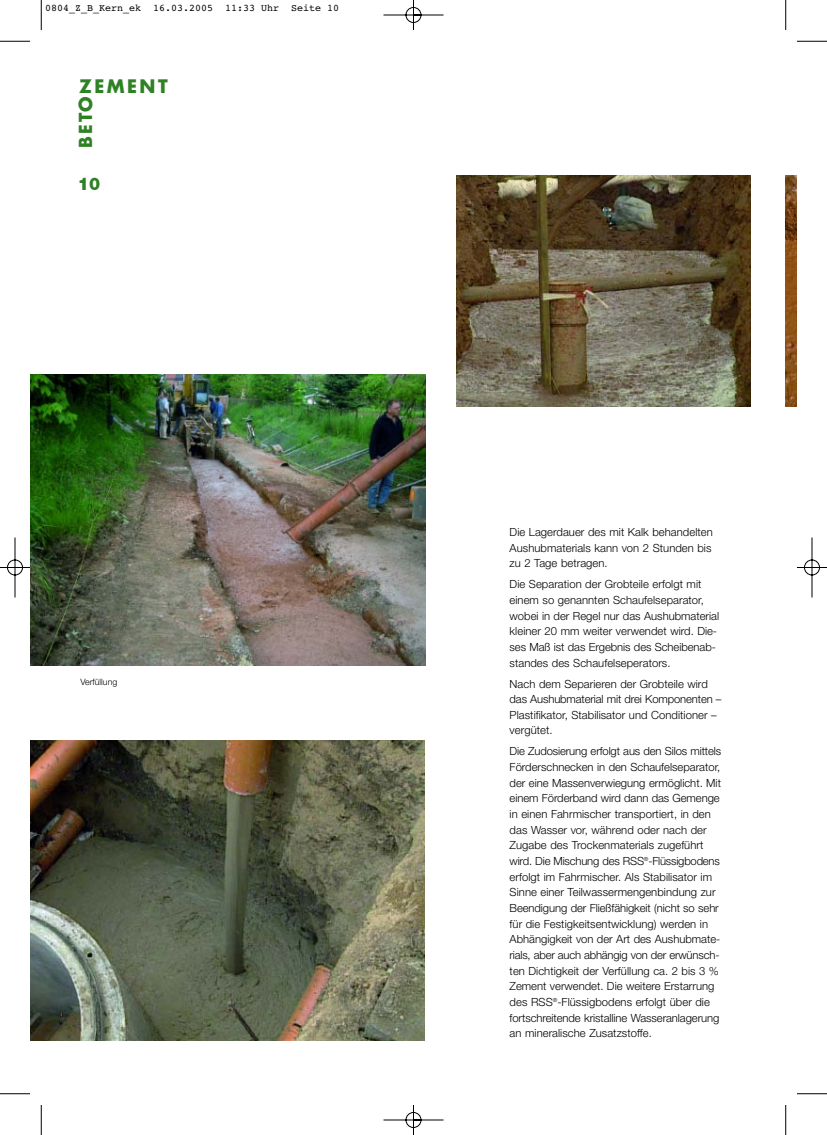
<style>
.page{position:relative;width:827px;height:1135px;background:#fff}
.page>*{position:absolute;margin:0;border:0;box-sizing:border-box;transform-origin:0 0}
.t1{font:700 18.12px "Futura";letter-spacing:.135em;color:#2f8125}
.t2{font:700 17.5px "Futura";color:#2f8125}
.t3{font:900 17.5px "Helvetica Neue";color:#2f8125;scale:.95 1}
.t4{font:300 11.25px/15.6px "Helvetica Neue";letter-spacing:.005em;color:#000}
.t5{font:10px "Courier";color:#000}
.t6{font:300 8.75px "Helvetica Neue";letter-spacing:.005em;color:#000}
</style>
<div class="page">
<img style="left:0;top:0;width:827px;height:1135px">
<p class="t5" style="left:45px;top:2px;width:296px">0804_Z_B_Kern_ek 16.03.2005 11:33 Uhr Seite 10</p>
<h1 class="t1" style="left:79px;top:78px;width:90px">ZEMENT</h1>
<h2 class="t2" style="left:78px;top:148px;width:54px;rotate:-90deg">BETO</h2>
<h2 class="t3" style="left:78px;top:177px;width:25px">10</h2>
<p class="t6" style="left:80px;top:678px;width:38px">Verfüllung</p>
<p class="t4" style="left:509px;top:525px;width:205px;text-align:justify">Die Lagerdauer des mit Kalk behandelten Aushubmaterials kann von 2 Stunden bis zu 2 Tage betragen.</p>
<p class="t4" style="left:509px;top:577px;width:211px">Die Separation der Grobteile erfolgt mit einem so genannten Schaufelseparator, wobei in der Regel nur das Aushubmaterial kleiner 20 mm weiter verwendet wird. Die&shy;ses Maß ist das Ergebnis des Scheibenab&shy;standes des Schaufelseperators.</p>
<p class="t4" style="left:509px;top:677px;width:213px">Nach dem Separieren der Grobteile wird das Aushubmaterial mit drei Komponenten – Plastifikator, Stabilisator und Conditioner – vergütet.</p>
<p class="t4" style="left:509px;top:745px;width:213px">Die Zudosierung erfolgt aus den Silos mittels Förderschnecken in den Schaufelseparator, der eine Massenverwiegung ermöglicht. Mit einem Förderband wird dann das Gemenge in einen Fahrmischer transportiert, in den das Wasser vor, während oder nach der Zugabe des Trockenmaterials zugeführt wird. Die Mischung des RSS<sup>®</sup>-Flüssigbodens erfolgt im Fahrmischer. Als Stabilisator im Sinne einer Teilwassermengenbindung zur Beendigung der Fließfähigkeit (nicht so sehr für die Festigkeitsentwicklung) werden in Abhängigkeit von der Art des Aushubmate&shy;rials, aber auch abhängig von der erwünsch&shy;ten Dichtigkeit der Verfüllung ca. 2 bis 3 % Zement verwendet. Die weitere Erstarrung des RSS<sup>®</sup>-Flüssigbodens erfolgt über die fortschreitende kristalline Wasseranlagerung an mineralische Zusatzstoffe.</p>
</div>
